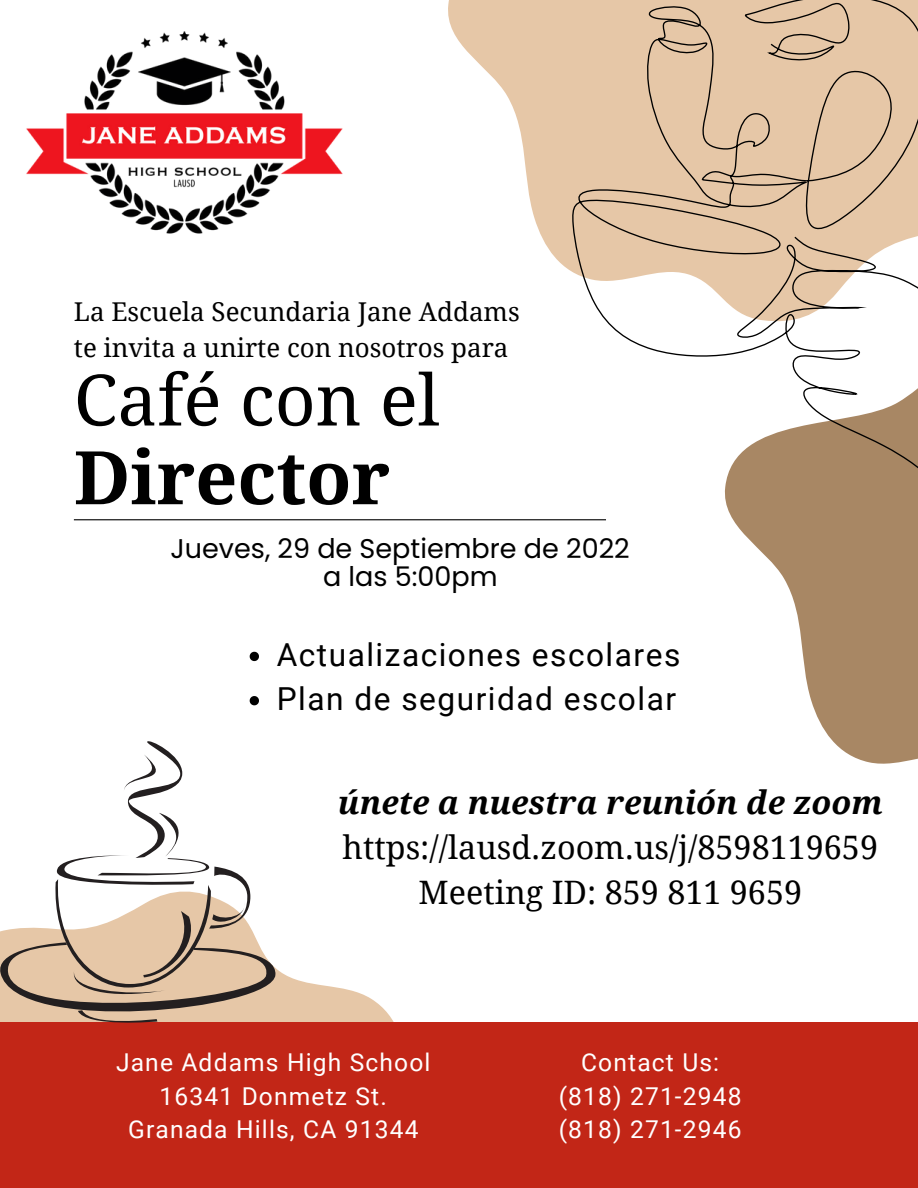
<style>
.page{position:relative;width:918px;height:1188px;background:#fff}
.page>*{position:absolute;margin:0;border:0;box-sizing:border-box;transform-origin:0 0}
.t1{font:700 73.95px "Droid Serif";color:#000}
.t2{font:70.95px "Droid Serif";color:#000}
.t3{font:32.25px/45px "Droid Serif";color:#000;text-align:center}
.t4{font:italic 700 32.25px "Droid Serif";color:#000}
.t5{font:31.65px/44.2px "Roboto";letter-spacing:.05em;color:#000}
.t6{font:27px/28.2px "Poppins";color:#000}
.t7{font:25.95px/36px "Droid Serif";color:#000}
.t8{font:24.6px/33.8px "Roboto";letter-spacing:.05em;color:#fff;text-align:center}
</style>
<div class="page">
<svg style="left:448px;top:0;width:123px;height:271px;fill:#e7c9ab"></svg>
<svg style="left:741px;top:531px;width:177px;height:233px;fill:#a88764"></svg>
<svg style="left:571px;top:0;width:347px;height:531px"></svg>
<svg style="left:275px;top:967px;width:119px;height:55px;fill:#e6c7a7"></svg>
<div style="left:0;top:1022px;width:918px;height:166px;background:#c22617"></div>
<hr style="left:74px;top:519px;width:532px;height:1px;background:#000">
<img style="left:26px;top:31px;width:317px;height:203px">
<svg style="left:0;top:741px;width:275px;height:282px"></svg>
<svg style="left:250px;top:652px;width:9px;height:9px"></svg>
<svg style="left:250px;top:696px;width:9px;height:9px"></svg>
<p class="t7" style="left:74px;top:294px;width:447px">La Escuela Secundaria Jane Addams te invita a unirte con nosotros para</p>
<h2 class="t2" style="left:74px;top:360px;width:367px">Café con el</h2>
<h1 class="t1" style="left:74px;top:436px;width:318px">Director</h1>
<p class="t6" style="left:323px;top:534px;width:308px;text-indent:-153px">Jueves, 29 de Septiembre de 2022 a las 5:00pm</p>
<p class="t5" style="left:277px;top:633px;width:405px">Actualizaciones escolares<br>Plan de seguridad escolar</p>
<h3 class="t4" style="left:338px;top:784px;width:546px">únete a nuestra reunión de zoom</h3>
<h3 class="t3" style="left:343px;top:825px;width:537px">https://lausd.zoom.us/j/8598119659<br>Meeting ID: 859 811 9659</h3>
<p class="t8" style="left:116px;top:1046px;width:316px">Jane Addams High School<br>16341 Donmetz St.<br>Granada Hills, CA 91344</p>
<p class="t8" style="left:559px;top:1046px;width:184px">Contact Us: (818) 271-2948 (818) 271-2946</p>
</div>
